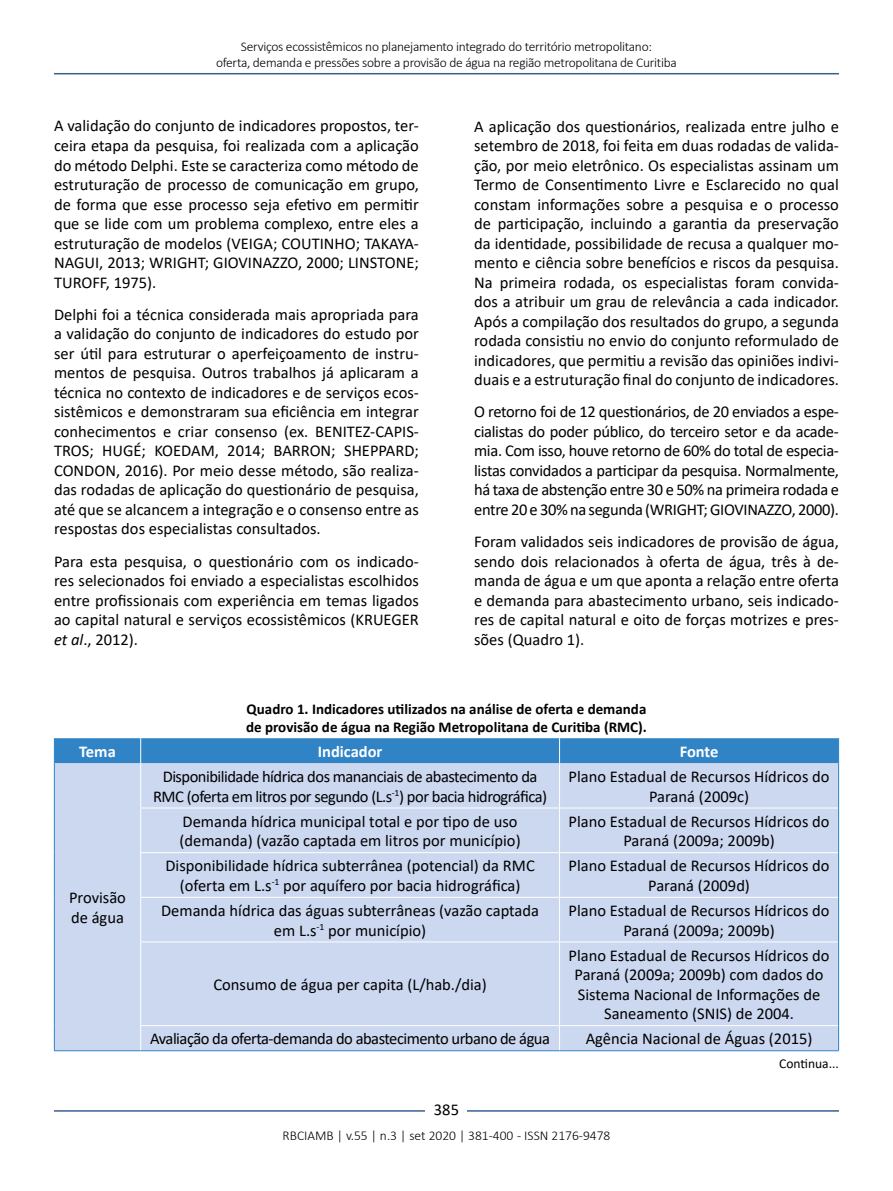
<style>
.page{position:relative;width:893px;height:1191px;background:#fff}
.page>*{position:absolute;margin:0;border:0;box-sizing:border-box;transform-origin:0 0}
.t1{font:16.5px/19.5px "Calibri";color:#000;text-align:center}
.t2{font:16.5px/19.5px "Calibri";letter-spacing:-.03em;color:#000;text-align:center}
.t3{font:700 16.5px "Calibri";color:#fff}
.t4{font:700 15px/18px "Calibri";color:#000}
.t5{font:300 13.5px/16.2px "Calibri";letter-spacing:-.02em;color:#000;text-align:center}
.t6{font:300 13.5px "Calibri";color:#000}
.t7{font:13.5px "Calibri";color:#000}
.s1{font-style:italic}
</style>
<div class="page">
<hr style="left:54px;top:73px;width:785px;height:1px;background:#365f92">
<hr style="left:54px;top:1110px;width:785px;height:1px;background:#365f92">
<div style="left:426px;top:1096px;width:41px;height:26px;background:#fff"></div>
<div style="left:55px;top:763px;width:783px;height:287px;background:#cbd8f0"></div>
<hr style="left:140px;top:763px;width:1px;height:44px;background:#fff">
<hr style="left:559px;top:763px;width:1px;height:44px;background:#fff">
<hr style="left:140px;top:807px;width:420px;height:1px;background:#fff">
<hr style="left:140px;top:808px;width:1px;height:44px;background:#fff">
<hr style="left:560px;top:807px;width:278px;height:1px;background:#fff">
<hr style="left:559px;top:808px;width:1px;height:44px;background:#fff">
<hr style="left:140px;top:852px;width:420px;height:1px;background:#fff">
<hr style="left:140px;top:853px;width:1px;height:44px;background:#fff">
<hr style="left:560px;top:852px;width:278px;height:1px;background:#fff">
<hr style="left:559px;top:853px;width:1px;height:44px;background:#fff">
<hr style="left:140px;top:897px;width:420px;height:1px;background:#fff">
<hr style="left:140px;top:897px;width:1px;height:44px;background:#fff">
<hr style="left:560px;top:897px;width:278px;height:1px;background:#fff">
<hr style="left:559px;top:897px;width:1px;height:44px;background:#fff">
<hr style="left:140px;top:941px;width:420px;height:1px;background:#fff">
<hr style="left:140px;top:942px;width:1px;height:83px;background:#fff">
<hr style="left:560px;top:941px;width:278px;height:1px;background:#fff">
<hr style="left:559px;top:942px;width:1px;height:83px;background:#fff">
<hr style="left:140px;top:1025px;width:420px;height:1px;background:#fff">
<svg style="left:140px;top:1026px;width:1px;height:24px"></svg>
<hr style="left:560px;top:1025px;width:278px;height:1px;background:#fff">
<svg style="left:559px;top:1026px;width:1px;height:24px"></svg>
<div style="left:54px;top:738px;width:785px;height:25px;background:#3084c6"></div>
<hr style="left:54px;top:763px;width:1px;height:45px;background:#3084c6">
<hr style="left:54px;top:808px;width:1px;height:44px;background:#3084c6">
<hr style="left:54px;top:852px;width:1px;height:45px;background:#3084c6">
<hr style="left:54px;top:897px;width:1px;height:45px;background:#3084c6">
<hr style="left:54px;top:942px;width:1px;height:83px;background:#3084c6">
<svg style="left:54px;top:1025px;width:1px;height:25px"></svg>
<hr style="left:838px;top:763px;width:1px;height:45px;background:#3084c6">
<hr style="left:838px;top:808px;width:1px;height:44px;background:#3084c6">
<hr style="left:838px;top:852px;width:1px;height:45px;background:#3084c6">
<hr style="left:838px;top:897px;width:1px;height:45px;background:#3084c6">
<hr style="left:838px;top:942px;width:1px;height:83px;background:#3084c6">
<svg style="left:838px;top:1025px;width:1px;height:25px"></svg>
<hr style="left:54px;top:1050px;width:87px;height:1px;background:#3084c6">
<hr style="left:141px;top:1050px;width:419px;height:1px;background:#3084c6">
<hr style="left:560px;top:1050px;width:279px;height:1px;background:#3084c6">
<p class="t5" style="left:216px;top:38px;width:462px">Serviços ecossistêmicos no planejamento integrado do território metropolitano:<br>oferta, demanda e pressões sobre a provisão de água na região metropolitana de Curitiba</p>
<p class="t1" style="left:54px;top:116px;width:366px;text-align:justify">A validação do conjunto de indicadores propostos, ter&shy;ceira etapa da pesquisa, foi realizada com a aplicação do método Delphi. Este se caracteriza como método de estruturação de processo de comunicação em grupo, de forma que esse processo seja efetivo em permitir que se lide com um problema complexo, entre eles a estruturação de modelos (VEIGA; COUTINHO; TAKAYA-NAGUI, 2013; WRIGHT; GIOVINAZZO, 2000; LINSTONE; TUROFF, 1975).</p>
<p class="t1" style="left:54px;top:304px;width:366px;text-align:justify">Delphi foi a técnica considerada mais apropriada para a validação do conjunto de indicadores do estudo por ser útil para estruturar o aperfeiçoamento de instru&shy;mentos de pesquisa. Outros trabalhos já aplicaram a técnica no contexto de indicadores e de serviços ecos&shy;sistêmicos e demonstraram sua eficiência em integrar conhecimentos e criar consenso (ex. BENITEZ-CAPIS-TROS; HUGÉ; KOEDAM, 2014; BARRON; SHEPPARD; CONDON, 2016). Por meio desse método, são realiza&shy;das rodadas de aplicação do questionário de pesquisa, até que se alcancem a integração e o consenso entre as respostas dos especialistas consultados.</p>
<p class="t1" style="left:54px;top:551px;width:366px;text-align:justify">Para esta pesquisa, o questionário com os indicado&shy;res selecionados foi enviado a especialistas escolhidos entre profissionais com experiência em temas ligados ao capital natural e serviços ecossistêmicos (KRUEGER <span class="s1">et al</span>., 2012).</p>
<p class="t1" style="left:474px;top:116px;width:366px;text-align:justify">A aplicação dos questionários, realizada entre julho e setembro de 2018, foi feita em duas rodadas de valida&shy;ção, por meio eletrônico. Os especialistas assinam um Termo de Consentimento Livre e Esclarecido no qual constam informações sobre a pesquisa e o processo de participação, incluindo a garantia da preservação da identidade, possibilidade de recusa a qualquer mo&shy;mento e ciência sobre benefícios e riscos da pesquisa.<br>Na primeira rodada, os especialistas foram convida&shy;dos a atribuir um grau de relevância a cada indicador.<br>Após a compilação dos resultados do grupo, a segunda rodada consistiu no envio do conjunto reformulado de indicadores, que permitiu a revisão das opiniões indivi&shy;duais e a estruturação final do conjunto de indicadores.</p>
<p class="t1" style="left:474px;top:402px;width:366px;text-align:justify">O retorno foi de 12 questionários, de 20 enviados a espe&shy;cialistas do poder público, do terceiro setor e da acade&shy;mia. Com isso, houve retorno de 60% do total de especia&shy;listas convidados a participar da pesquisa. Normalmente, há taxa de abstenção entre 30 e 50% na primeira rodada e entre 20 e 30%na segunda (WRIGHT;GIOVINAZZO, 2000).</p>
<p class="t1" style="left:474px;top:531px;width:366px;text-align:justify">Foram validados seis indicadores de provisão de água, sendo dois relacionados à oferta de água, três à de&shy;manda de água e um que aponta a relação entre oferta e demanda para abastecimento urbano, seis indicado&shy;res de capital natural e oito de forças motrizes e pres&shy;sões (Quadro 1).</p>
<p class="t4" style="left:246px;top:699px;width:402px">Quadro 1. Indicadores utilizados na análise de oferta e demanda de provisão de água na Região Metropolitana de Curitiba (RMC).</p>
<p class="t3" style="left:79px;top:740px;width:38px">Tema</p>
<p class="t3" style="left:318px;top:740px;width:66px">Indicador</p>
<p class="t3" style="left:680px;top:740px;width:40px">Fonte</p>
<p class="t1" style="left:69px;top:888px;width:58px;text-align:left">Provisão de água</p>
<p class="t2" style="left:153px;top:766px;width:396px">Disponibilidade hídrica dos mananciais de abastecimento da<br>RMC (oferta em litros por segundo (L.s<sup>-1</sup>) por bacia hidrográfica)</p>
<p class="t1" style="left:569px;top:766px;width:262px">Plano Estadual de Recursos Hídricos do<br>Paraná (2009c)</p>
<p class="t1" style="left:180px;top:811px;width:343px;text-align:left">Demanda hídrica municipal total e por tipo de uso (demanda) (vazão captada em litros por município)</p>
<p class="t1" style="left:569px;top:811px;width:262px">Plano Estadual de Recursos Hídricos do<br>Paraná (2009a; 2009b)</p>
<p class="t1" style="left:165px;top:855px;width:371px">Disponibilidade hídrica subterrânea (potencial) da RMC (oferta em L.s<sup>-1</sup> por aquífero por bacia hidrográfica)</p>
<p class="t1" style="left:569px;top:855px;width:262px">Plano Estadual de Recursos Hídricos do<br>Paraná (2009d)</p>
<p class="t1" style="left:161px;top:900px;width:379px">Demanda hídrica das águas subterrâneas (vazão captada em L.s<sup>-1</sup> por município)</p>
<p class="t1" style="left:569px;top:900px;width:262px">Plano Estadual de Recursos Hídricos do<br>Paraná (2009a; 2009b)</p>
<p class="t1" style="left:213px;top:974px;width:275px">Consumo de água per capita (L/hab./dia)</p>
<p class="t1" style="left:569px;top:945px;width:262px">Plano Estadual de Recursos Hídricos do Paraná (2009a; 2009b) com dados do Sistema Nacional de Informações de Saneamento (SNIS) de 2004.</p>
<p class="t2" style="left:150px;top:1028px;width:401px">Avaliação da oferta-demanda do abastecimento urbano de água</p>
<p class="t1" style="left:586px;top:1028px;width:228px">Agência Nacional de Águas (2015)</p>
<p class="t7" style="left:779px;top:1053px;width:61px">Continua...</p>
<p class="t1" style="left:434px;top:1099px;width:27px">385</p>
<p class="t6" style="left:283px;top:1126px;width:329px">RBCIAMB | v.55 | n.3 | set 2020 | 381-400 - ISSN 2176-9478</p>
</div>
